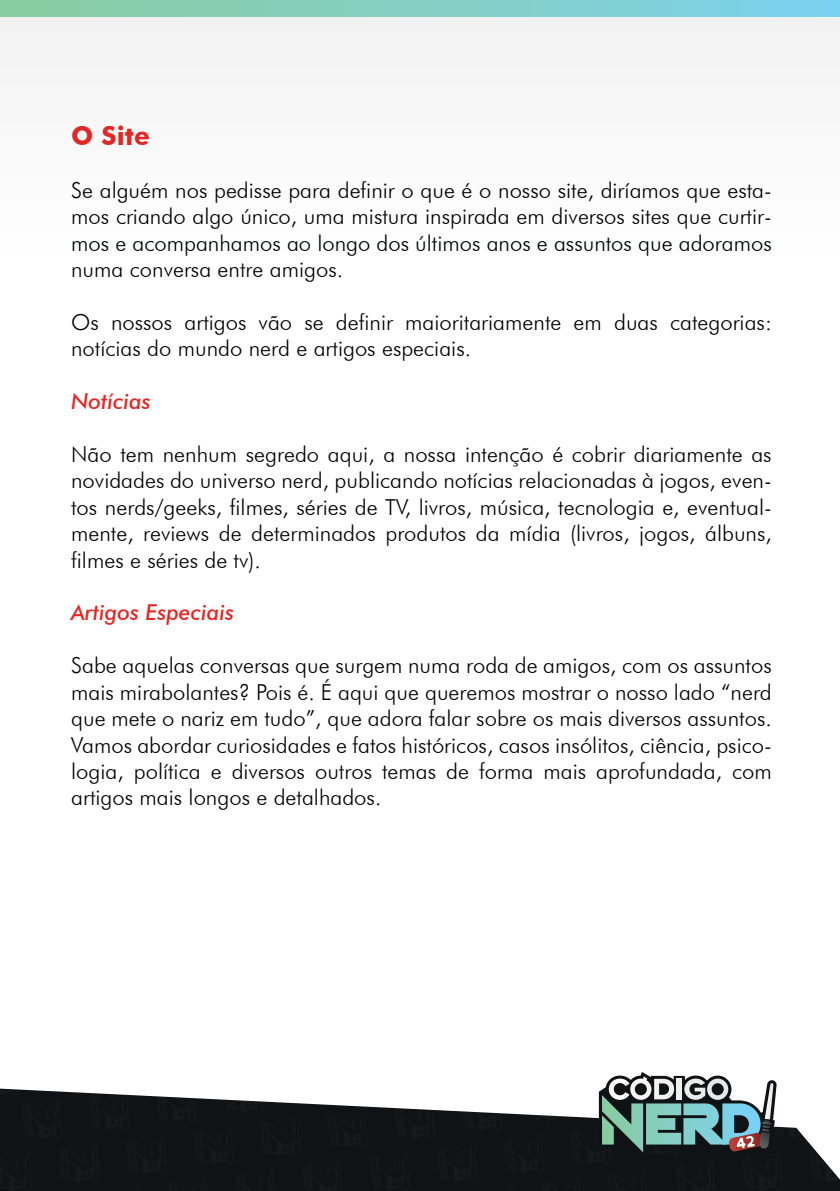
<style>
.page{position:relative;width:840px;height:1191px;background:#fff}
.page>*{position:absolute;margin:0;border:0;box-sizing:border-box;transform-origin:0 0}
.t1{font:700 26px "Futura BT";color:#e02827}
.t2{font:300 22px/26.4px "Futura BT";color:#000001;text-align:justify}
.t3{font:italic 500 22px "Futura BT";color:#e02827}
</style>
<div class="page">
<svg style="left:0;top:1072px;width:839px;height:119px"></svg>
<div style="left:0;top:0;width:839px;height:17px;background:linear-gradient(to right,#8acc9e,#7cd2ec)"></div>
<p class="t1" style="left:71px;top:120px;width:80px">O Site</p>
<p class="t2" style="left:71px;top:177px;width:701px">Se alguém nos pedisse para definir o que é o nosso site, diríamos que esta&shy;mos criando algo único, uma mistura inspirada em diversos sites que curtir&shy;mos e acompanhamos ao longo dos últimos anos e assuntos que adoramos numa conversa entre amigos.</p>
<p class="t2" style="left:71px;top:309px;width:701px">Os nossos artigos vão se definir maioritariamente em duas categorias: notícias do mundo nerd e artigos especiais.</p>
<p class="t3" style="left:71px;top:388px;width:81px">Notícias</p>
<p class="t2" style="left:71px;top:441px;width:701px">Não tem nenhum segredo aqui, a nossa intenção é cobrir diariamente as novidades do universo nerd, publicando notícias relacionadas à jogos, even&shy;tos nerds/geeks, filmes, séries de TV, livros, música, tecnologia e, eventual&shy;mente, reviews de determinados produtos da mídia (livros, jogos, álbuns, filmes e séries de tv).</p>
<p class="t3" style="left:71px;top:599px;width:164px">Artigos Especiais</p>
<p class="t2" style="left:71px;top:652px;width:701px">Sabe aquelas conversas que surgem numa roda de amigos, com os assuntos mais mirabolantes? Pois é. É aqui que queremos mostrar o nosso lado “nerd que mete o nariz em tudo”, que adora falar sobre os mais diversos assuntos.<br>Vamos abordar curiosidades e fatos históricos, casos insólitos, ciência, psico&shy;logia, política e diversos outros temas de forma mais aprofundada, com artigos mais longos e detalhados.</p>
</div>
